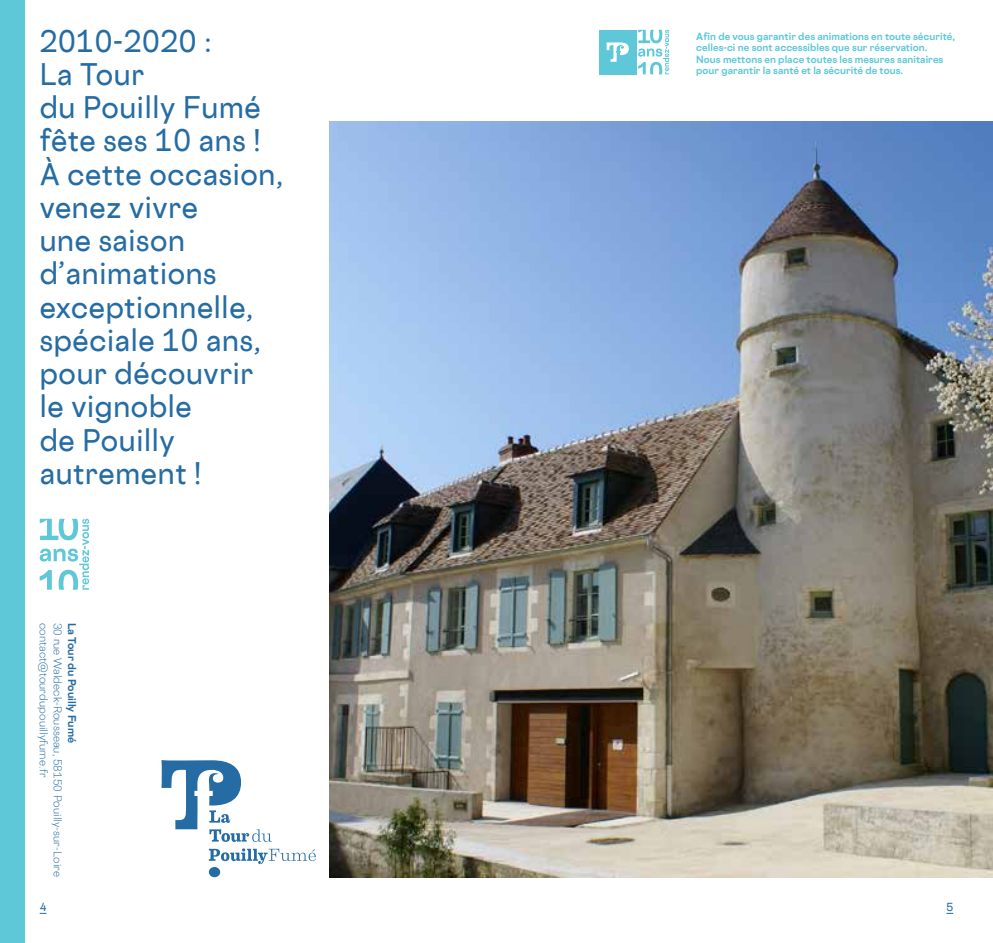
<style>
.page{position:relative;width:993px;height:943px;background:#fff}
.page>*{position:absolute;margin:0;border:0;box-sizing:border-box;transform-origin:0 0}
.t1{font:500 28px/33.2px "Cosmica";letter-spacing:.025em;color:#256ca4}
.t2{font:500 10.5px "Cosmica";color:#256ca4}
.t3{font:10.15px "Cosmica";letter-spacing:.01em;color:#256ca4}
.t4{font:700 10.15px "Cosmica";color:#256ca4}
.t5{font:700 9.45px/11.5px "Cosmica";letter-spacing:.005em;color:#5fc8d8}
</style>
<div class="page">
<img style="left:330px;top:121px;width:662px;height:756px">
<svg style="left:209px;top:848px;width:107px;height:16px"></svg>
<div style="left:209px;top:867px;width:11px;height:10px;background:#256ca4;border-radius:50%"></div>
<svg style="left:161px;top:760px;width:110px;height:81px"></svg>
<div style="left:598px;top:30px;width:38px;height:44px;background:#5fc8d8"></div>
<svg style="left:638px;top:30px;width:31px;height:44px"></svg>
<svg style="left:606px;top:42px;width:22px;height:20px"></svg>
<svg style="left:40px;top:519px;width:49px;height:70px"></svg>
<div style="left:0;top:0;width:25px;height:943px;background:#5fc8d8"></div>
<h1 class="t1" style="left:40px;top:24px;width:245px">2010-2020 :<br>La Tour<br>du Pouilly Fumé fête ses 10 ans !<br>À cette occasion, venez vivre<br>une saison d’animations exceptionnelle, spéciale 10 ans, pour découvrir le vignoble<br>de Pouilly autrement !</h1>
<p class="t3" style="left:50px;top:622px;width:156px;rotate:90deg">contact@tourdupouillyfume.fr</p>
<p class="t3" style="left:64px;top:622px;width:256px;rotate:90deg">30 rue Waldeck-Rousseau, 58150 Pouilly-sur-Loire</p>
<p class="t4" style="left:78px;top:622px;width:122px;rotate:90deg">La Tour du Pouilly Fumé</p>
<p class="t5" style="left:696px;top:30px;width:260px">Afin de vous garantir des animations en toute sécurité, celles-ci ne sont accessibles que sur réservation.<br>Nous mettons en place toutes les mesures sanitaires pour garantir la santé et la sécurité de tous.</p>
<p class="t2" style="left:40px;top:900px;width:8px">4</p>
<p class="t2" style="left:946px;top:900px;width:8px">5</p>
</div>
